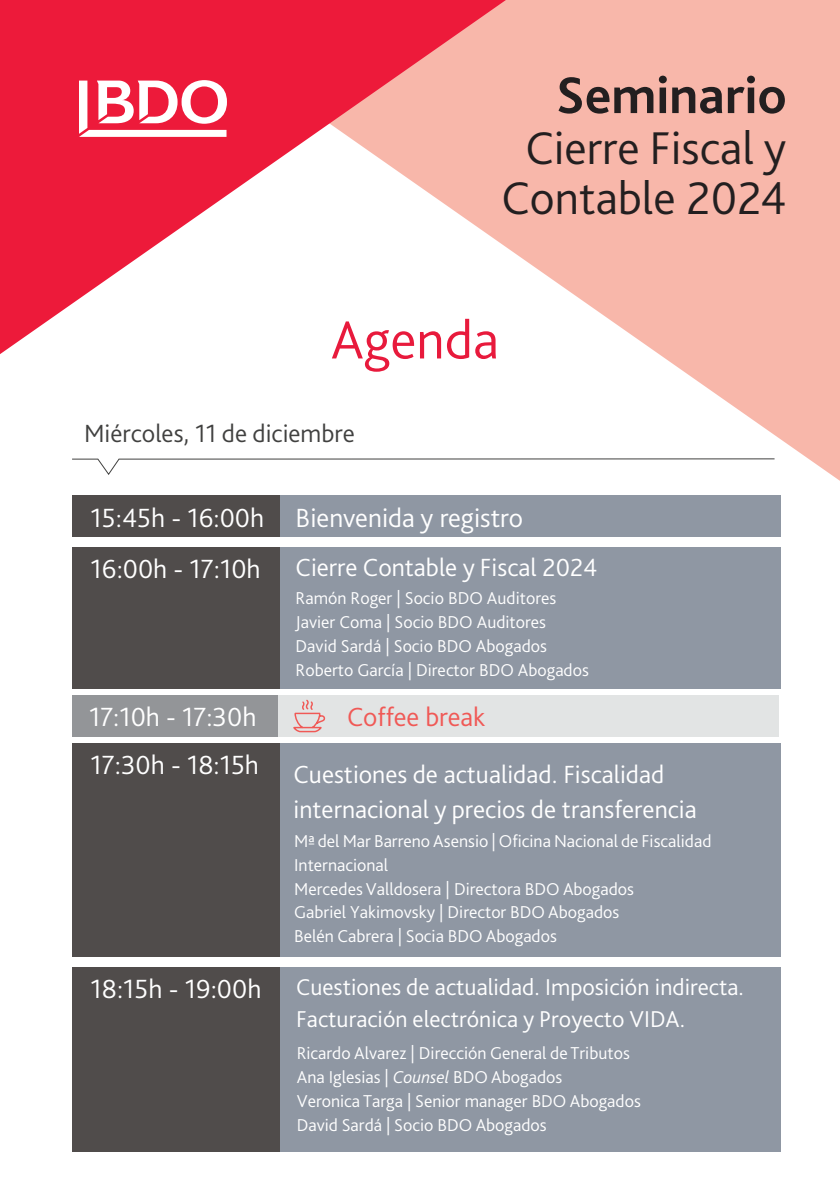
<style>
.page{position:relative;width:840px;height:1191px;background:#fff}
.page>*{position:absolute;margin:0;border:0;box-sizing:border-box;transform-origin:0 0}
.t1{font:300 56px "Bliss Pro";color:#e81a3c}
.t2{font:700 54px "Bliss Pro";color:#231f20}
.t3{font:300 48px/50px "Bliss Pro";color:#231f20;text-align:center}
.t4{font:300 27.6px "Bliss Pro";color:#fff}
.t5{font:300 27.6px "Bliss Pro";color:#f05956}
.t6{font:300 26px/34.6px "Bliss Pro";color:#fff}
.t7{font:300 26px "Bliss Pro";color:#414140}
.t8{font:300 24px/32px "Bliss Pro";color:#fff}
.t9{font:300 18px/24px "Bliss Pro";color:#fff}
.s1{font-style:italic}
</style>
<div class="page">
<svg style="left:505px;top:0;width:334px;height:480px;fill:#f8b7aa"></svg>
<svg style="left:0;top:0;width:505px;height:354px"></svg>
<svg style="left:79px;top:80px;width:148px;height:57px"></svg>
<div style="left:277px;top:695px;width:501px;height:41px;background:#e2e4e4"></div>
<svg style="left:293px;top:699px;width:33px;height:34px"></svg>
<div style="left:72px;top:695px;width:205px;height:41px;background:#939598"></div>
<div style="left:280px;top:496px;width:500px;height:41px;background:#8f97a3"></div>
<div style="left:280px;top:743px;width:500px;height:214px;background:#8f97a3"></div>
<div style="left:280px;top:546px;width:500px;height:142px;background:#8f97a3"></div>
<div style="left:280px;top:967px;width:500px;height:184px;background:#8f97a3"></div>
<div style="left:72px;top:496px;width:207px;height:41px;background:#504c4b"></div>
<div style="left:72px;top:743px;width:207px;height:214px;background:#504c4b"></div>
<div style="left:72px;top:546px;width:207px;height:142px;background:#504c4b"></div>
<div style="left:72px;top:967px;width:207px;height:184px;background:#504c4b"></div>
<svg style="left:72px;top:458px;width:702px;height:17px"></svg>
<p class="t2" style="left:555px;top:62px;width:232px">Seminario</p>
<p class="t3" style="left:501px;top:122px;width:286px">Cierre Fiscal y<br>Contable 2024</p>
<p class="t1" style="left:331px;top:305px;width:169px">Agenda</p>
<p class="t7" style="left:84px;top:417px;width:272px">Miércoles, 11 de diciembre</p>
<p class="t4" style="left:91px;top:500px;width:175px">15:45h - 16:00h</p>
<p class="t4" style="left:91px;top:551px;width:171px">16:00h - 17:10h</p>
<p class="t4" style="left:295px;top:500px;width:229px">Bienvenida y registro</p>
<p class="t6" style="left:295px;top:550px;width:303px">Cierre Contable y Fiscal 2024</p>
<p class="t9" style="left:295px;top:585px;width:294px">Ramón Roger | Socio BDO Auditores Javier Coma | Socio BDO Auditores David Sardá | Socio BDO Abogados Roberto García | Director BDO Abogados</p>
<p class="t4" style="left:89px;top:700px;width:169px">17:10h - 17:30h</p>
<p class="t5" style="left:347px;top:700px;width:139px">Coffee break</p>
<p class="t4" style="left:91px;top:748px;width:170px">17:30h - 18:15h</p>
<p class="t4" style="left:91px;top:971px;width:172px">18:15h - 19:00h</p>
<p class="t6" style="left:293px;top:756px;width:404px">Cuestiones de actualidad. Fiscalidad internacional y precios de transferencia</p>
<p class="t9" style="left:294px;top:828px;width:418px">Mª del Mar Barreno Asensio | Oficina Nacional de Fiscalidad Internacional<br>Mercedes Valldosera | Directora BDO Abogados<br>Gabriel Yakimovsky | Director BDO Abogados<br>Belén Cabrera | Socia BDO Abogados</p>
<p class="t8" style="left:296px;top:970px;width:449px">Cuestiones de actualidad. Imposición indirecta.<br>Facturación electrónica y Proyecto VIDA.</p>
<p class="t9" style="left:296px;top:1040px;width:345px">Ricardo Alvarez | Dirección General de Tributos Ana Iglesias | <span class="s1">Counsel</span> BDO Abogados<br>Veronica Targa | Senior manager BDO Abogados David Sardá | Socio BDO Abogados</p>
</div>
